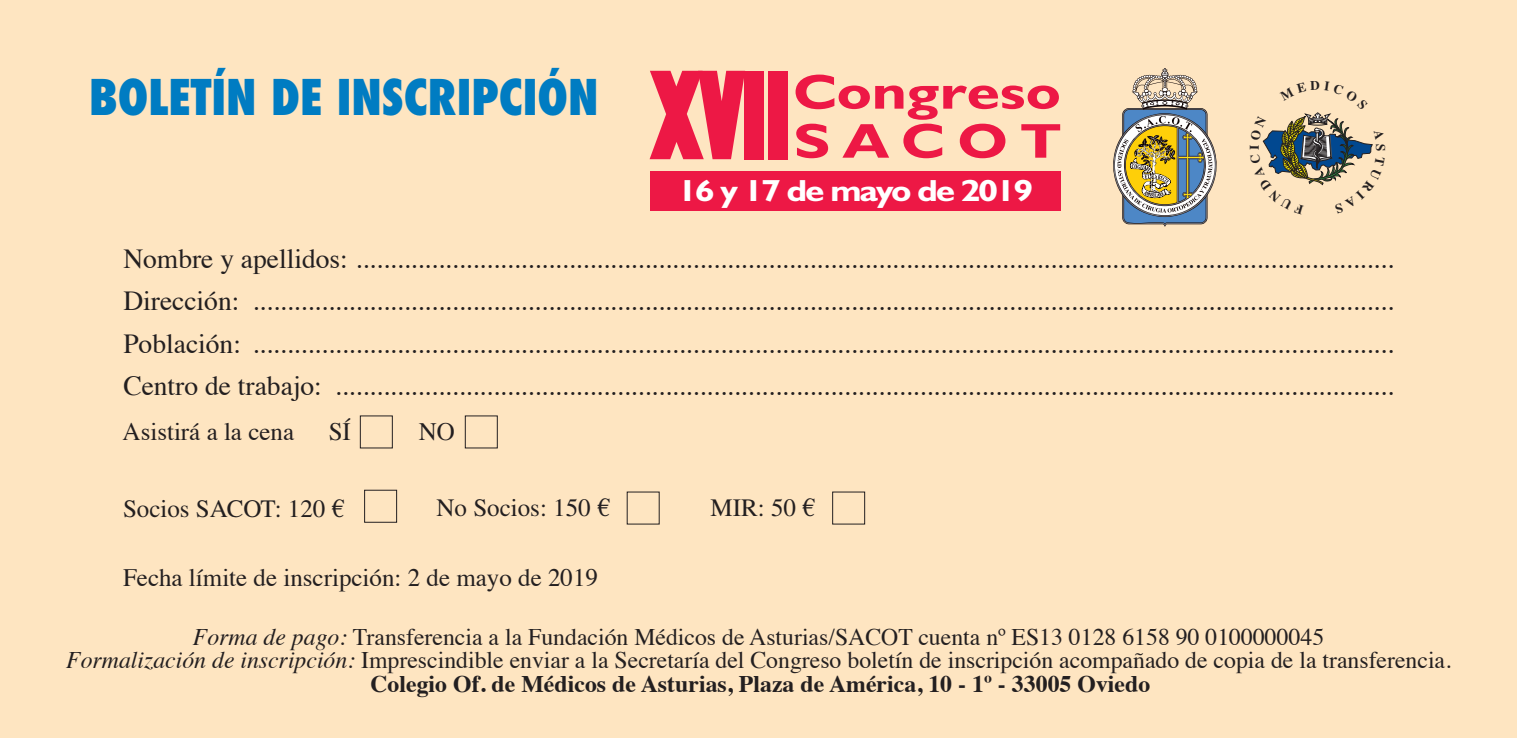
<style>
.page{position:relative;width:1517px;height:738px;background:#fff}
.page>*{position:absolute;margin:0;border:0;box-sizing:border-box;transform-origin:0 0}
.t1{font:800 120px "Humanist 521 BT";color:#ed1845;scale:.48 1}
.t2{font:700 49px/49px "Humanist 521 BT";letter-spacing:.01em;color:#ed1845;scale:1.26 1}
.t3{font:800 condensed 47.75px "Futura";color:#007cc2}
.t4{font:700 30.5px "Humanist 521 BT";letter-spacing:-.05em;color:#fff;scale:1.16 1}
.t5{font:27.5px/42.5px "Times";color:#231f20;text-align:justify}
.t6{font:25px "Times";color:#231f20}
.t7{font:25px "Times LT Std";color:#231f20}
.t8{font:23.75px/23.8px "Times";color:#231f20;text-align:center}
.s1{font-style:italic}
.s2{font-weight:700}
</style>
<div class="page">
<div style="left:0;top:0;width:1517px;height:737px;background:#fee5c1"></div>
<div style="left:832px;top:491px;width:33px;height:33px;border:1px solid #231f20"></div>
<div style="left:364px;top:489px;width:33px;height:33px;border:1px solid #231f20"></div>
<svg style="left:1113px;top:68px;width:104px;height:158px"></svg>
<div style="left:650px;top:171px;width:410px;height:39px;background:#ed1845"></div>
<svg style="left:1262px;top:112px;width:111px;height:74px"></svg>
<h3 class="t3" style="left:89px;top:77px;width:511px">BOLETÍN DE INSCRIPCIÓN</h3>
<h1 class="t1" style="left:650px;top:62px;width:298px">XVII</h1>
<h2 class="t2" style="left:793px;top:73px;width:213px">Congreso<br>S A C O T</h2>
<p class="t4" style="left:678px;top:179px;width:308px">16 y 17 de mayo de 2019</p>
<p class="t5" style="left:123px;top:239px;width:1271px">Nombre y apellidos: .......................................................................................................................................................<br>Dirección: ......................................................................................................................................................................<br>Población: ......................................................................................................................................................................<br>Centro de trabajo: ..........................................................................................................................................................</p>
<p class="t6" style="left:123px;top:420px;width:173px">Asistirá a la cena</p>
<p class="t6" style="left:329px;top:420px;width:24px">SÍ</p>
<p class="t6" style="left:419px;top:420px;width:38px">NO</p>
<p class="t7" style="left:123px;top:499px;width:223px">Socios SACOT: 120 €</p>
<p class="t7" style="left:436px;top:498px;width:174px">No Socios: 150 €</p>
<p class="t7" style="left:710px;top:498px;width:106px">MIR: 50 €</p>
<p class="t6" style="left:123px;top:567px;width:476px">Fecha límite de inscripción: 2 de mayo de 2019</p>
<p class="t8" style="left:66px;top:626px;width:1386px"><span class="s1">Forma de pago:</span> Transferencia a la Fundación Médicos de Asturias/SACOT cuenta nº ES13 0128 6158 90 0100000045<br><span class="s1">Formalización de inscripción:</span> Imprescindible enviar a la Secretaría del Congreso boletín de inscripción acompañado de copia de la transferencia.<br><span class="s2">Colegio Of. de Médicos de Asturias, Plaza de América, 10 - 1º - 33005 Oviedo</span></p>
</div>
